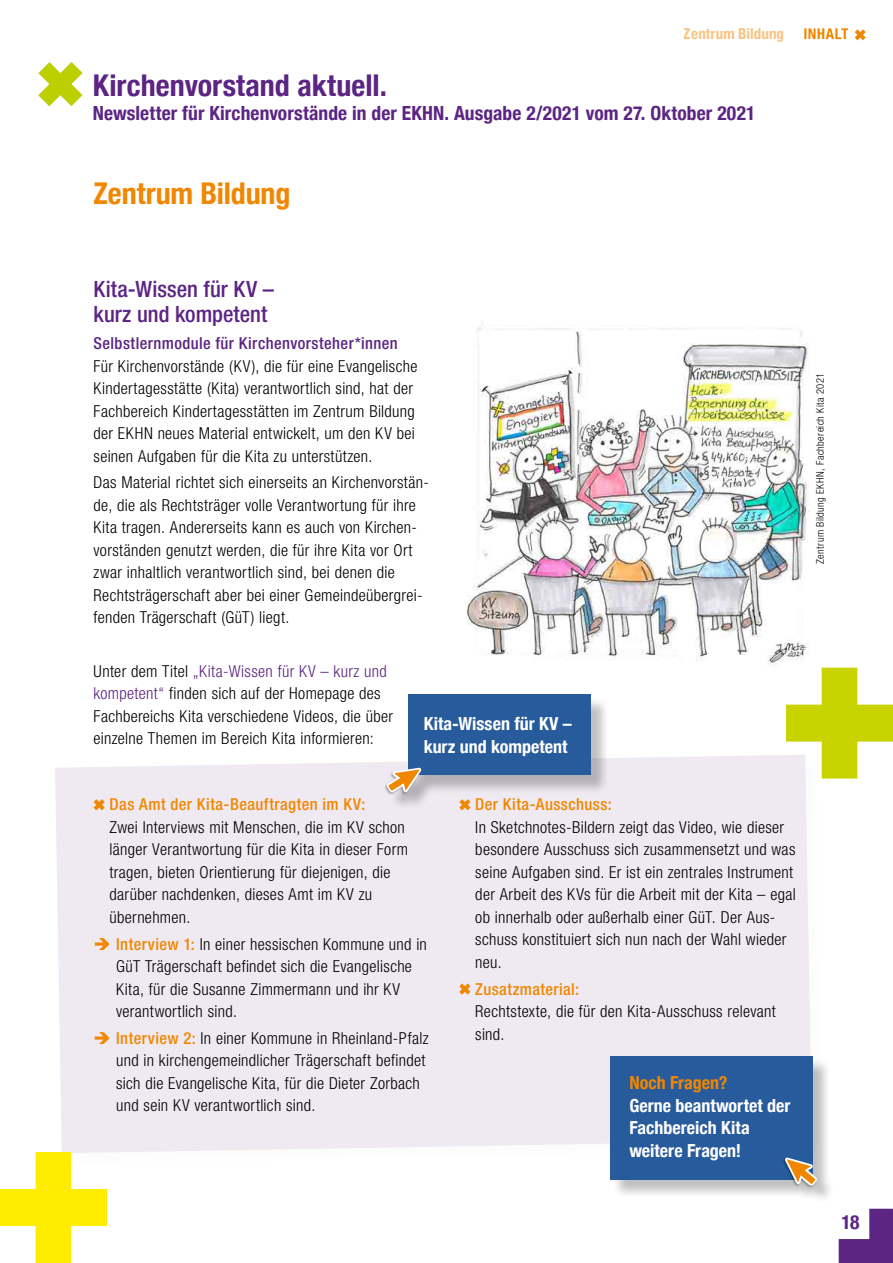
<style>
.page{position:relative;width:893px;height:1263px;background:#fff}
.page>*{position:absolute;margin:0;border:0;box-sizing:border-box;transform-origin:0 0}
.t1{font:700 condensed 30px "Helvetica Neue";letter-spacing:.005em;color:#5c2483}
.HB_Subtitel{font:700 condensed 30px "Helvetica Neue";letter-spacing:-.005em;color:#f18700}
.Flattersatz_Copy{font:500 condensed 22.5px/25.5px "Helvetica Neue LT Std";color:#5c2483}
.t2{font:700 condensed 19.5px "Helvetica Neue";letter-spacing:.005em;color:#5c2483}
.t3{font:700 condensed 18px/22.5px "Helvetica Neue";color:#fff}
.Flattersatz_Copy-2{font:300 condensed 16.5px/22.5px "Helvetica Neue LT Std";letter-spacing:.02em;color:#000}
.t4{font:700 condensed 15px "Helvetica Neue";letter-spacing:.005em;color:#f18700}
.Flattersatz_Copy-3{font:300 condensed 10.5px "Helvetica Neue LT Std";letter-spacing:.04em;color:#000}
.s1{font-weight:500;color:#5c2483}
.s2{color:#5c2483}
.s3{font-weight:500;color:#f18700}
.s4{color:#f18700}
</style>
<div class="page">
<svg style="left:38px;top:62px;width:45px;height:44px"></svg>
<svg style="left:804px;top:28px;width:44px;height:11px"></svg>
<svg style="left:855px;top:29px;width:11px;height:11px"></svg>
<div style="left:55px;top:755px;width:756px;height:398px;background:#efe9f2"></div>
<svg style="left:786px;top:668px;width:107px;height:110px"></svg>
<svg style="left:0;top:1152px;width:107px;height:111px"></svg>
<img style="left:467px;top:323px;width:350px;height:346px">
<div style="left:390px;top:696px;width:220px;height:114px;background:#000;opacity:.25"></div>
<div style="left:409px;top:694px;width:182px;height:81px;background:#275b9b"></div>
<svg style="left:383px;top:764px;width:45px;height:32px"></svg>
<div style="left:612px;top:1058px;width:223px;height:146px;background:#000;opacity:.25"></div>
<div style="left:610px;top:1056px;width:203px;height:124px;background:#275b9b"></div>
<svg style="left:779px;top:1153px;width:42px;height:39px"></svg>
<svg style="left:94px;top:799px;width:11px;height:11px"></svg>
<svg style="left:459px;top:799px;width:11px;height:11px"></svg>
<svg style="left:459px;top:983px;width:11px;height:12px"></svg>
<svg style="left:839px;top:1209px;width:54px;height:54px"></svg>
<p class="t4" style="left:684px;top:21px;width:102px">Zentrum Bildung</p>
<h1 class="t1" style="left:93px;top:61px;width:296px">Kirchenvorstand aktuell.</h1>
<p class="t2" style="left:93px;top:97px;width:664px">Newsletter für Kirchenvorstände in der EKHN. Ausgabe 2/2021 vom 27. Oktober 2021</p>
<p class="HB_Subtitel" style="left:94px;top:168px;width:198px">Zentrum Bildung</p>
<p class="Flattersatz_Copy" style="left:94px;top:276px;width:182px">Kita-Wissen für KV – kurz und kompetent</p>
<p class="Flattersatz_Copy-2" style="left:94px;top:332px;width:325px"><span class="s1">Selbstlernmodule für Kirchenvorsteher*innen </span>Für Kirchenvorstände (KV), die für eine Evangelische Kindertagesstätte (Kita) verantwortlich sind, hat der Fachbereich Kindertagesstätten im Zentrum Bildung der EKHN neues Material entwickelt, um den KV bei seinen Aufgaben für die Kita zu unterstützen.</p>
<p class="Flattersatz_Copy-2" style="left:94px;top:471px;width:337px">Das Material richtet sich einerseits an Kirchenvorstän&shy;de, die als Rechtsträger volle Verantwortung für ihre Kita tragen. Andererseits kann es auch von Kirchen&shy;vorständen genutzt werden, die für ihre Kita vor Ort zwar inhaltlich verantwortlich sind, bei denen die Rechtsträgerschaft aber bei einer Gemeindeübergrei&shy;fenden Trägerschaft (GüT) liegt.</p>
<p class="Flattersatz_Copy-2" style="left:94px;top:660px;width:301px">Unter dem Titel <span class="s2">„Kita-Wissen für KV – kurz und kompetent“</span> finden sich auf der Homepage des Fachbereichs Kita verschiedene Videos, die über einzelne Themen im Bereich Kita informieren:</p>
<p class="t3" style="left:424px;top:711px;width:150px">Kita-Wissen für KV – kurz und kompetent</p>
<p class="Flattersatz_Copy-2" style="left:110px;top:793px;width:300px"><span class="s3">Das Amt der Kita-Beauftragten im KV:<br></span>Zwei Interviews mit Menschen, die im KV schon länger Verantwortung für die Kita in dieser Form tragen, bieten Orientierung für diejenigen, die darüber nachdenken, dieses Amt im KV zu übernehmen.</p>
<p class="Flattersatz_Copy-2" style="left:116px;top:932px;width:312px;text-indent:-23px"><span class="s4">➔</span> <span class="s3">Interview 1:</span> In einer hessischen Kommune und in GüT Trägerschaft befindet sich die Evangelische Kita, für die Susanne Zimmermann und ihr KV verantwortlich sind.</p>
<p class="Flattersatz_Copy-2" style="left:116px;top:1027px;width:314px;text-indent:-23px"><span class="s4">➔</span> <span class="s3">Interview 2:</span> In einer Kommune in Rheinland-Pfalz und in kirchengemeindlicher Trägerschaft befindet sich die Evangelische Kita, für die Dieter Zorbach und sein KV verantwortlich sind.</p>
<p class="Flattersatz_Copy-2" style="left:475px;top:793px;width:322px"><span class="s3">Der Kita-Ausschuss:<br></span>In Sketchnotes-Bildern zeigt das Video, wie dieser besondere Ausschuss sich zusammensetzt und was seine Aufgaben sind. Er ist ein zentrales Instrument der Arbeit des KVs für die Arbeit mit der Kita – egal ob innerhalb oder außerhalb einer GüT. Der Aus&shy;schuss konstituiert sich nun nach der Wahl wieder neu.</p>
<p class="Flattersatz_Copy-2" style="left:475px;top:977px;width:302px"><span class="s3">Zusatzmaterial:<br></span>Rechtstexte, die für den Kita-Ausschuss relevant sind.</p>
<p class="t3" style="left:629px;top:1070px;width:163px"><span class="s4">Noch Fragen?<br></span>Gerne beantwortet der<br>Fachbereich Kita weitere Fragen!</p>
<p class="Flattersatz_Copy-3" style="left:814px;top:564px;width:193px;rotate:-90deg">Zentrum Bildung EKHN, Fachbereich Kita 2021</p>
<p class="t2" style="left:841px;top:1206px;width:19px">18</p>
</div>
